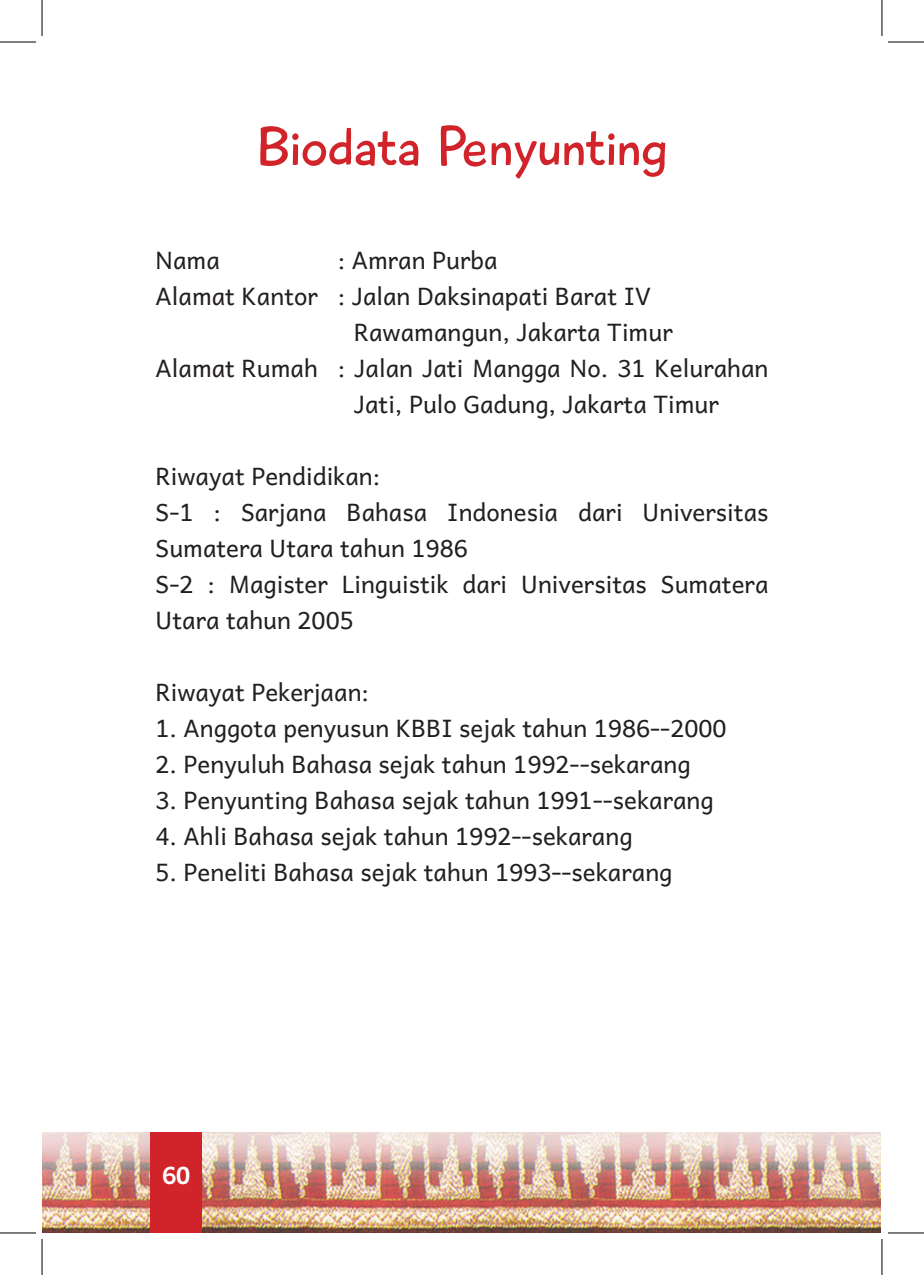
<style>
.page{position:relative;width:924px;height:1275px;background:#fff}
.page>*{position:absolute;margin:0;border:0;box-sizing:border-box;transform-origin:0 0}
.t1{font:56px "Playtime With Hot Toddies";color:#d1232a}
.t2{font:24px/36px "Andika New Basic";color:#231f20}
.t3{font:700 24px "Andika New Basic";color:#fff}
</style>
<div class="page">
<img style="left:42px;top:1132px;width:838px;height:101px">
<div style="left:151px;top:1132px;width:51px;height:101px;background:#d1232a"></div>
<hr style="left:0;top:42px;width:36px;height:1px;background:#000">
<hr style="left:887px;top:42px;width:36px;height:1px;background:#000">
<hr style="left:0;top:1232px;width:36px;height:1px;background:#000">
<hr style="left:887px;top:1232px;width:36px;height:1px;background:#000">
<hr style="left:42px;top:0;width:1px;height:36px;background:#000">
<hr style="left:42px;top:1239px;width:1px;height:36px;background:#000">
<hr style="left:881px;top:0;width:1px;height:36px;background:#000">
<hr style="left:881px;top:1239px;width:1px;height:36px;background:#000">
<h1 class="t1" style="left:256px;top:113px;width:413px">Biodata Penyunting</h1>
<p class="t2" style="left:155px;top:238px;width:66px">Nama</p>
<p class="t2" style="left:337px;top:238px;width:161px">: Amran Purba</p>
<p class="t2" style="left:155px;top:274px;width:497px">Alamat Kantor : Jalan Daksinapati Barat IV</p>
<p class="t2" style="left:353px;top:310px;width:320px">Rawamangun, Jakarta Timur</p>
<p class="t2" style="left:155px;top:346px;width:614px">Alamat Rumah : Jalan Jati Mangga No. 31 Kelurahan</p>
<p class="t2" style="left:353px;top:382px;width:366px">Jati, Pulo Gadung, Jakarta Timur</p>
<p class="t2" style="left:155px;top:454px;width:614px">Riwayat Pendidikan:<br>S-1 : Sarjana Bahasa Indonesia dari Universitas Sumatera Utara tahun 1986<br>S-2 : Magister Linguistik dari Universitas Sumatera Utara tahun 2005</p>
<p class="t2" style="left:155px;top:670px;width:215px">Riwayat Pekerjaan:</p>
<p class="t2" style="left:155px;top:706px;width:572px">1. Anggota penyusun KBBI sejak tahun 1986--2000</p>
<p class="t2" style="left:155px;top:742px;width:536px">2. Penyuluh Bahasa sejak tahun 1992--sekarang</p>
<p class="t2" style="left:155px;top:778px;width:559px">3. Penyunting Bahasa sejak tahun 1991--sekarang</p>
<p class="t2" style="left:155px;top:814px;width:478px">4. Ahli Bahasa sejak tahun 1992--sekarang</p>
<p class="t2" style="left:155px;top:850px;width:518px">5. Peneliti Bahasa sejak tahun 1993--sekarang</p>
<p class="t3" style="left:162px;top:1153px;width:30px">60</p>
</div>
